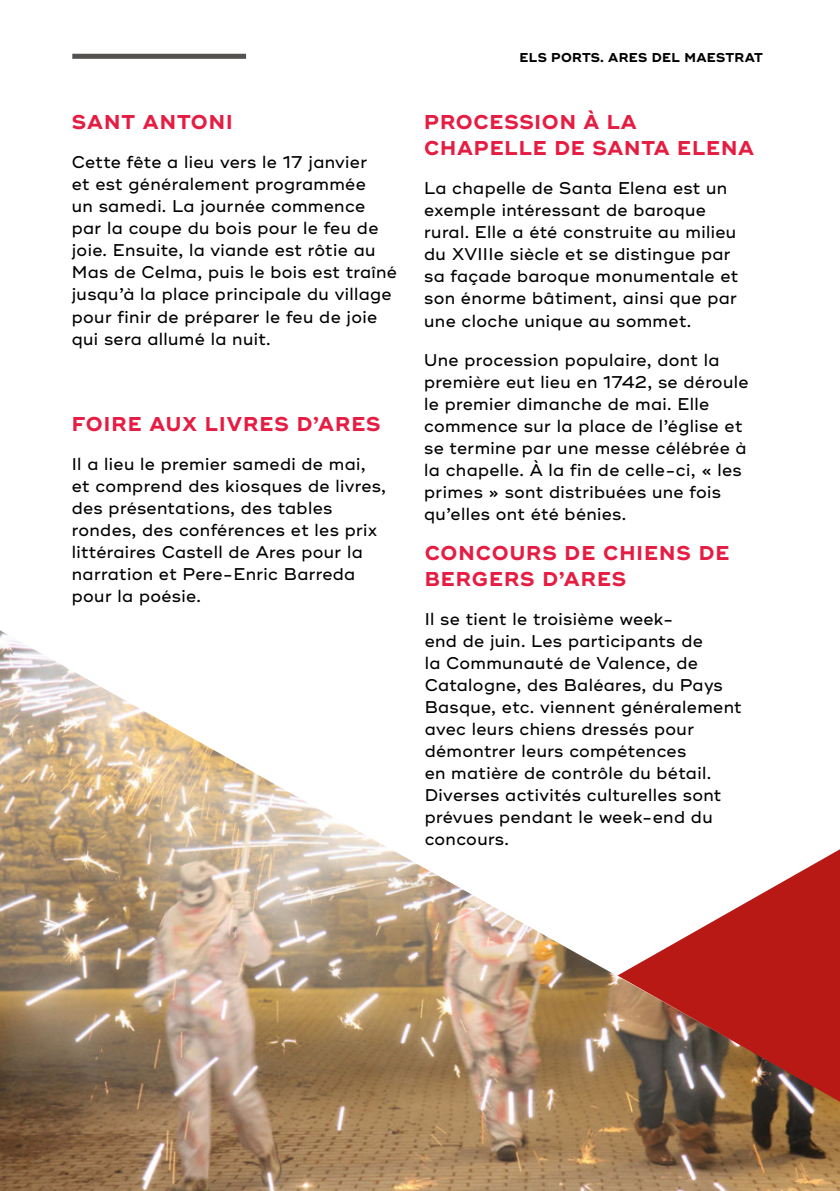
<style>
.page{position:relative;width:840px;height:1191px;background:#fff}
.page>*{position:absolute;margin:0;border:0;box-sizing:border-box;transform-origin:0 0}
.t1{font:700 20px/26px "Ridley Grotesk";letter-spacing:.045em;color:#e61d43}
.t2{font:500 17px/22px "Ridley Grotesk";letter-spacing:.02em;color:#000}
.t3{font:700 12.8px "Ridley Grotesk";letter-spacing:.025em;color:#000}
</style>
<div class="page">
<img style="left:0;top:630px;width:839px;height:561px">
<svg style="left:617px;top:849px;width:222px;height:252px"></svg>
<div style="left:72px;top:54px;width:174px;height:5px;background:#55514f"></div>
<p class="t1" style="left:72px;top:110px;width:162px">SANT ANTONI</p>
<p class="t2" style="left:72px;top:152px;width:326px">Cette fête a lieu vers le 17 janvier<br>et est généralement programmée<br>un samedi. La journée commence par la coupe du bois pour le feu de joie. Ensuite, la viande est rôtie au Mas de Celma, puis le bois est traîné jusqu’à la place principale du village pour finir de préparer le feu de joie qui sera allumé la nuit.</p>
<p class="t1" style="left:72px;top:412px;width:310px">FOIRE AUX LIVRES D’ARES</p>
<p class="t2" style="left:72px;top:453px;width:315px">Il a lieu le premier samedi de mai, et comprend des kiosques de livres, des présentations, des tables rondes, des conférences et les prix littéraires Castell de Ares pour la narration et Pere-Enric Barreda pour la poésie.</p>
<p class="t3" style="left:519px;top:50px;width:244px">ELS PORTS. ARES DEL MAESTRAT</p>
<p class="t1" style="left:424px;top:110px;width:331px">PROCESSION À LA<br>CHAPELLE DE SANTA ELENA</p>
<p class="t2" style="left:424px;top:178px;width:315px">La chapelle de Santa Elena est un exemple intéressant de baroque rural. Elle a été construite au milieu du XVIIIe siècle et se distingue par sa façade baroque monumentale et son énorme bâtiment, ainsi que par une cloche unique au sommet.</p>
<p class="t2" style="left:424px;top:349px;width:325px">Une procession populaire, dont la première eut lieu en 1742, se déroule le premier dimanche de mai. Elle commence sur la place de l’église et se termine par une messe célébrée à la chapelle. À la fin de celle-ci, « les primes » sont distribuées une fois qu’elles ont été bénies.</p>
<p class="t1" style="left:424px;top:540px;width:306px">CONCOURS DE CHIENS DE<br>BERGERS D’ARES</p>
<p class="t2" style="left:424px;top:608px;width:318px">Il se tient le troisième week-<br>end de juin. Les participants de<br>la Communauté de Valence, de<br>Catalogne, des Baléares, du Pays<br>Basque, etc. viennent généralement avec leurs chiens dressés pour démontrer leurs compétences<br>en matière de contrôle du bétail.<br>Diverses activités culturelles sont prévues pendant le week-end du concours.</p>
</div>
